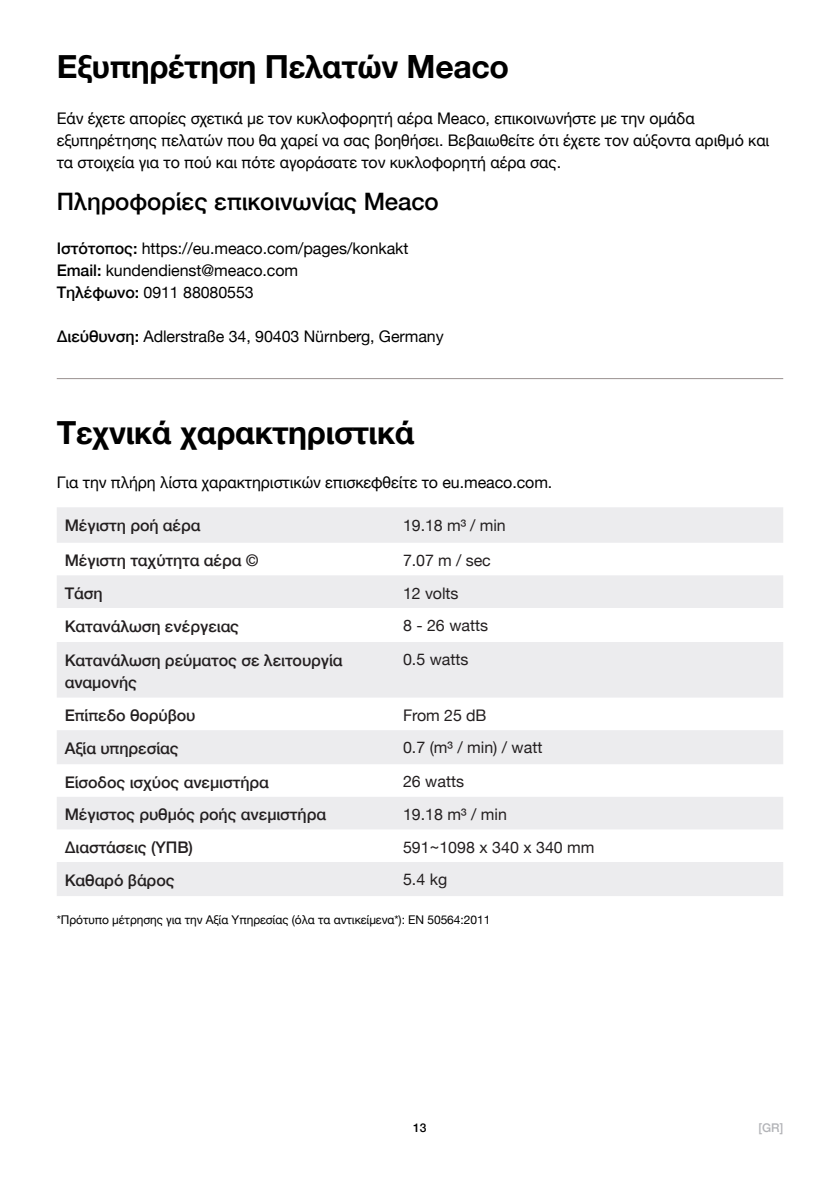
<style>
.page{position:relative;width:840px;height:1191px;background:#fff}
.page>*{position:absolute;margin:0;border:0;box-sizing:border-box;transform-origin:0 0}
.t1{font:700 32px "Helvetica Neue";letter-spacing:-.01em;color:#000}
.t2{font:500 24px "Helvetica Neue";letter-spacing:-.005em;color:#000}
.t3{font:16px/22px "Helvetica Neue";letter-spacing:-.005em;color:#000}
.t4{font:500 16px/22px "Helvetica Neue";letter-spacing:-.005em;color:#231f20}
.t5{font:16px "Helvetica Neue";color:#231f20}
.t6{font:12px "Helvetica Neue";letter-spacing:-.005em;color:#000}
.t7{font:500 12px "Helvetica Neue";color:#b2b3b7}
.t8{font:500 12px "Helvetica Neue";color:#000}
.s1{font-weight:500}
</style>
<div class="page">
<hr style="left:57px;top:378px;width:725px;height:1px;background:#999190">
<svg style="left:57px;top:507px;width:725px;height:389px;fill:#ececee"></svg>
<p class="t1" style="left:57px;top:41px;width:453px">Εξυπηρέτηση Πελατών Meaco</p>
<p class="t3" style="left:57px;top:108px;width:713px">Εάν έχετε απορίες σχετικά με τον κυκλοφορητή αέρα Meaco, επικοινωνήστε με την ομάδα εξυπηρέτησης πελατών που θα χαρεί να σας βοηθήσει. Βεβαιωθείτε ότι έχετε τον αύξοντα αριθμό και τα στοιχεία για το πού και πότε αγοράσατε τον κυκλοφορητή αέρα σας.</p>
<p class="t2" style="left:57px;top:182px;width:383px">Πληροφορίες επικοινωνίας Meaco</p>
<p class="t3" style="left:57px;top:238px;width:353px"><span class="s1">Ιστότοπος:</span> https://eu.meaco.com/pages/konkakt</p>
<p class="t3" style="left:57px;top:260px;width:243px"><span class="s1">Email:</span> kundendienst@meaco.com</p>
<p class="t3" style="left:57px;top:282px;width:198px"><span class="s1">Τηλέφωνο:</span> 0911 88080553</p>
<p class="t3" style="left:57px;top:326px;width:388px"><span class="s1">Διεύθυνση:</span> Adlerstraße 34, 90403 Nürnberg, Germany</p>
<p class="t1" style="left:57px;top:407px;width:359px">Τεχνικά χαρακτηριστικά</p>
<p class="t3" style="left:57px;top:472px;width:497px">Για την πλήρη λίστα χαρακτηριστικών επισκεφθείτε το eu.meaco.com.</p>
<p class="t4" style="left:65px;top:513px;width:137px">Μέγιστη ροή αέρα</p>
<p class="t5" style="left:403px;top:513px;width:104px">19.18 m³ / min</p>
<p class="t4" style="left:65px;top:548px;width:195px">Μέγιστη ταχύτητα αέρα ©</p>
<p class="t5" style="left:403px;top:549px;width:89px">7.07 m / sec</p>
<p class="t4" style="left:65px;top:581px;width:39px">Τάση</p>
<p class="t5" style="left:403px;top:581px;width:57px">12 volts</p>
<p class="t4" style="left:65px;top:613px;width:176px">Κατανάλωση ενέργειας</p>
<p class="t5" style="left:403px;top:614px;width:87px">8 - 26 watts</p>
<p class="t4" style="left:65px;top:647px;width:279px">Κατανάλωση ρεύματος σε λειτουργία αναμονής</p>
<p class="t5" style="left:403px;top:648px;width:67px">0.5 watts</p>
<p class="t4" style="left:65px;top:703px;width:132px">Επίπεδο θορύβου</p>
<p class="t5" style="left:403px;top:703px;width:85px">From 25 dB</p>
<p class="t4" style="left:65px;top:736px;width:115px">Αξία υπηρεσίας</p>
<p class="t5" style="left:403px;top:736px;width:141px">0.7 (m³ / min) / watt</p>
<p class="t4" style="left:65px;top:770px;width:205px">Είσοδος ισχύος ανεμιστήρα</p>
<p class="t5" style="left:403px;top:770px;width:63px">26 watts</p>
<p class="t4" style="left:65px;top:802px;width:263px">Μέγιστος ρυθμός ροής ανεμιστήρα</p>
<p class="t5" style="left:403px;top:803px;width:105px">19.18 m³ / min</p>
<p class="t4" style="left:65px;top:835px;width:130px">Διαστάσεις (ΥΠΒ)</p>
<p class="t5" style="left:403px;top:835px;width:193px">591~1098 x 340 x 340 mm</p>
<p class="t4" style="left:65px;top:867px;width:111px">Καθαρό βάρος</p>
<p class="t5" style="left:403px;top:868px;width:46px">5.4 kg</p>
<p class="t6" style="left:57px;top:911px;width:435px">*Πρότυπο μέτρησης για την Αξία Υπηρεσίας (όλα τα αντικείμενα*): EN 50564:2011</p>
<p class="t8" style="left:413px;top:1117px;width:15px">13</p>
<p class="t7" style="left:758px;top:1117px;width:26px">[GR]</p>
</div>
